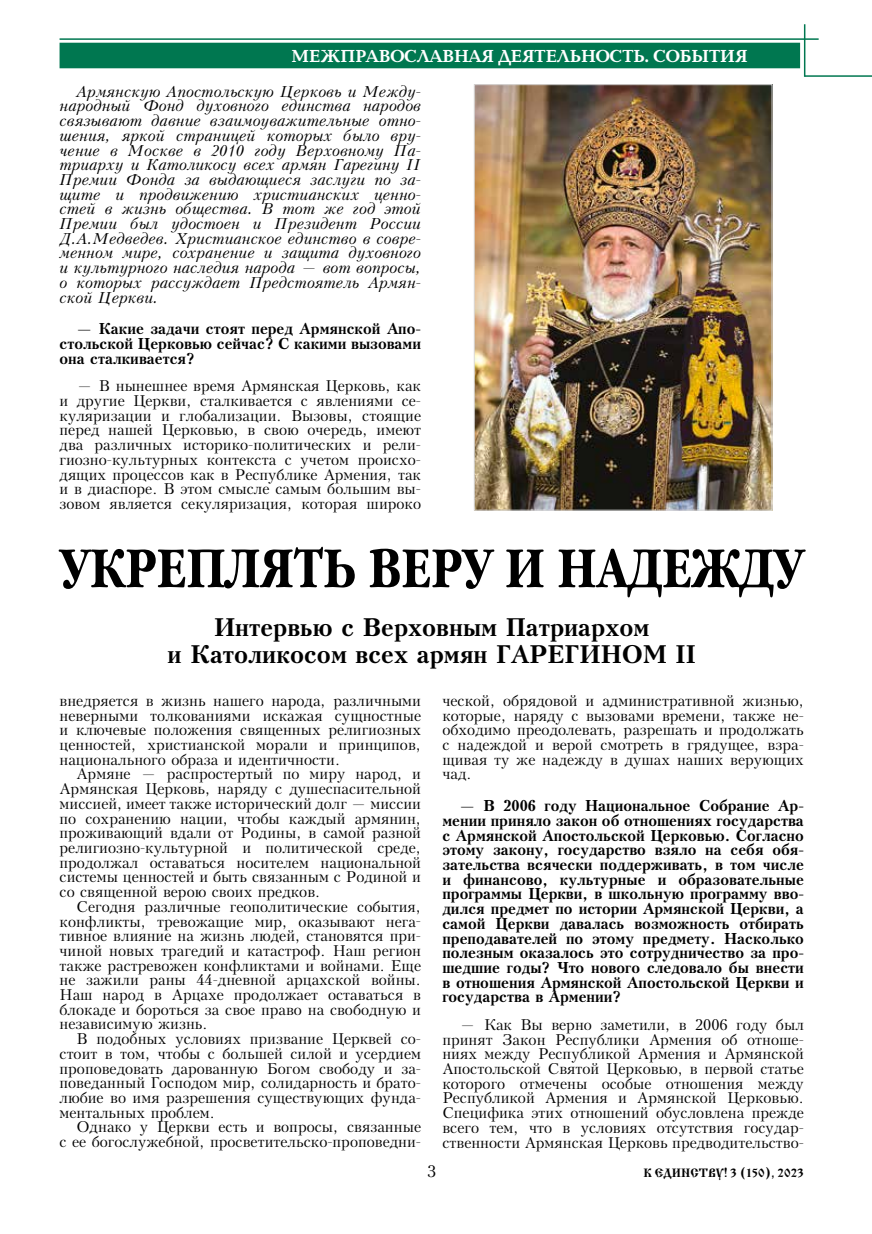
<style>
.page{position:relative;width:872px;height:1234px;background:#fff}
.page>*{position:absolute;margin:0;border:0;box-sizing:border-box;transform-origin:0 0}
.t1{font:700 54px "Garamond Narrow C";color:#000}
.t2{font:700 24px/27px "Kudrashov C";color:#000;text-align:center}
.t3{font:700 18px "Baltica C";color:#fff}
.t4{font:16.5px "Petersburg C";color:#000}
.t5{font:14.85px/14.7px "Kudrashov C";color:#000;text-align:justify}
.t6{font:700 14.85px/14.7px "Kudrashov C";color:#000;text-align:justify}
.t7{font:italic 14.85px/14.7px "Kudrashov C";color:#000;text-align:justify}
.t8{font:12px "Izhitsa C";color:#000}
</style>
<div class="page">
<div style="left:60px;top:43px;width:740px;height:25px;background:#007750"></div>
<hr style="left:60px;top:38px;width:758px;height:2px;background:#007750">
<hr style="left:804px;top:24px;width:1px;height:53px;background:#007750">
<hr style="left:804px;top:75px;width:68px;height:2px;background:#007750">
<img style="left:476px;top:86px;width:294px;height:422px">
<div style="left:474px;top:84px;width:298px;height:426px;border:1px solid #dadada"></div>
<p class="t3" style="left:292px;top:47px;width:457px">МЕЖПРАВОСЛАВНАЯ ДЕЯТЕЛЬНОСТЬ. СОБЫТИЯ</p>
<p class="t7" style="left:60px;top:84px;width:363px;text-indent:17px">Армянскую Апостольскую Церковь и Между&shy;народный Фонд духовного единства народов связывают давние взаимоуважительные отно&shy;шения, яркой страницей которых было вру&shy;чение в Москве в 2010 году Верховному Па&shy;триарху и Католикосу всех армян Гарегину II Премии Фонда за выдающиеся заслуги по за&shy;щите и продвижению христианских ценно&shy;стей в жизнь общества. В тот же год этой Премии был удостоен и Президент России Д. А. Медведев. Христианское единство в совре&shy;менном мире, сохранение и защита духовного и культурного наследия народа — вот вопросы, о которых рассуждает Предстоятель Армян&shy;ской Церкви.</p>
<p class="t6" style="left:60px;top:321px;width:363px;text-indent:17px">— Какие задачи стоят перед Армянской Апо&shy;стольской Церковью сейчас? С какими вызовами она сталкивается?</p>
<p class="t5" style="left:60px;top:379px;width:363px;text-indent:17px">— В нынешнее время Армянская Церковь, как и другие Церкви, сталкивается с явлениями се&shy;куляризации и глобализации. Вызовы, стоящие перед нашей Церковью, в свою очередь, имеют два различных историко-политических и рели&shy;гиозно-культурных контекста с учетом происхо&shy;дящих процессов как в Республике Армения, так и в диаспоре. В этом смысле самым большим вы&shy;зовом является секуляризация, которая широко</p>
<h1 class="t1" style="left:60px;top:538px;width:746px">УКРЕПЛЯТЬ ВЕРУ И НАДЕЖДУ</h1>
<h2 class="t2" style="left:168px;top:613px;width:530px">Интервью с Верховным Патриархом<br>и Католикосом всех армян ГАРЕГИНОМ II</h2>
<p class="t5" style="left:60px;top:693px;width:363px">внедряется в жизнь нашего народа, различными неверными толкованиями искажая сущностные и ключевые положения священных религиозных ценностей, христианской морали и принципов, национального образа и идентичности.</p>
<p class="t5" style="left:60px;top:766px;width:363px;text-indent:17px">Армяне — распростертый по миру народ, и Армянская Церковь, наряду с душеспасительной миссией, имеет также исторический долг — миссии по сохранению нации, чтобы каждый армянин, проживающий вдали от Родины, в самой разной религиозно-культурной и политической среде, продолжал оставаться носителем национальной системы ценностей и быть связанным с Родиной и со священной верою своих предков.</p>
<p class="t5" style="left:60px;top:899px;width:363px;text-indent:17px">Сегодня различные геополитические события, конфликты, тревожащие мир, оказывают нега&shy;тивное влияние на жизнь людей, становятся при&shy;чиной новых трагедий и катастроф. Наш регион также растревожен конфликтами и войнами. Еще не зажили раны 44-дневной арцахской войны.<br>Наш народ в Арцахе продолжает оставаться в блокаде и бороться за свое право на свободную и независимую жизнь.</p>
<p class="t5" style="left:60px;top:1031px;width:363px;text-indent:17px">В подобных условиях призвание Церквей со&shy;стоит в том, чтобы с большей силой и усердием проповедовать дарованную Богом свободу и за&shy;поведанный Господом мир, солидарность и брато&shy;любие во имя разрешения существующих фунда&shy;ментальных проблем.</p>
<p class="t5" style="left:60px;top:1119px;width:363px;text-align:right">Однако у Церкви есть и вопросы, связанные<br>с ее богослужебной, просветительско-проповедни-</p>
<p class="t5" style="left:442px;top:693px;width:363px">ческой, обрядовой и административной жизнью, которые, наряду с вызовами времени, также не&shy;обходимо преодолевать, разрешать и продолжать с надеждой и верой смотреть в грядущее, взра&shy;щивая ту же надежду в душах наших верующих чад.</p>
<p class="t6" style="left:442px;top:798px;width:363px;text-indent:17px">— В 2006 году Национальное Собрание Ар&shy;мении приняло закон об отношениях государства с Армянской Апостольской Церковью. Согласно этому закону, государство взяло на себя обя&shy;зательства всячески поддерживать, в том числе и финансово, культурные и образовательные программы Церкви, в школьную программу вво&shy;дился предмет по истории Армянской Церкви, а самой Церкви давалась возможность отбирать преподавателей по этому предмету. Насколько полезным оказалось это сотрудничество за про&shy;шедшие годы? Что нового следовало бы внести в отношения Армянской Апостольской Церкви и государства в Армении?</p>
<p class="t5" style="left:442px;top:1017px;width:363px;text-indent:17px">— Как Вы верно заметили, в 2006 году был принят Закон Республики Армения об отноше&shy;ниях между Республикой Армения и Армянской Апостольской Святой Церковью, в первой статье которого отмечены особые отношения между Республикой Армения и Армянской Церковью.<br>Специфика этих отношений обусловлена прежде всего тем, что в условиях отсутствия государ&shy;ственности Армянская Церковь предводительство-</p>
<p class="t4" style="left:427px;top:1161px;width:10px">3</p>
<p class="t8" style="left:643px;top:1166px;width:162px">К ЕДИНСТВУ! 3 (150), 2023</p>
</div>
